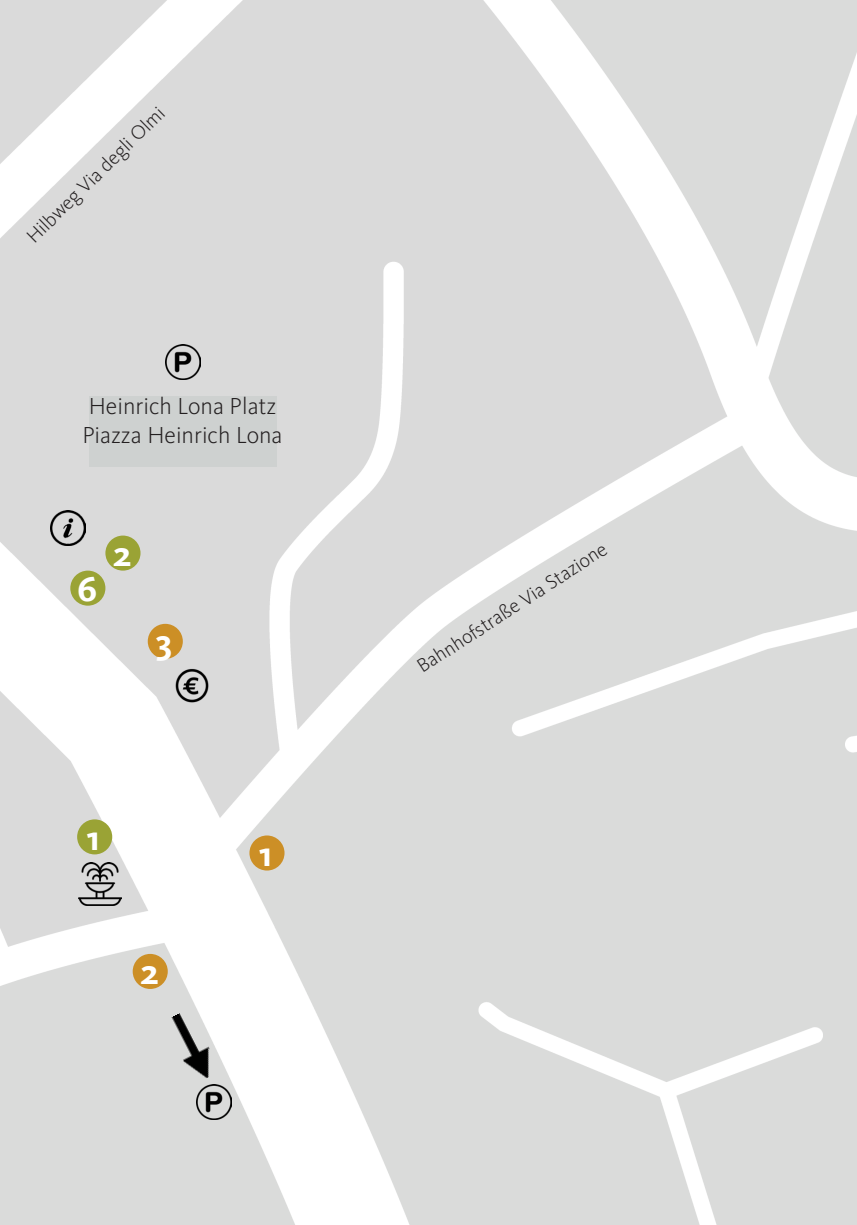
<style>
.page{position:relative;width:857px;height:1225px;background:#fff}
.page>*{position:absolute;margin:0;border:0;box-sizing:border-box;transform-origin:0 0}
.t1{font:700 36px "Kievit";color:#fff}
.t2{font:300 24px "Kievit Pro";color:#231f20}
.t3{font:300 20px "Kievit Pro";color:#231f20}
</style>
<div class="page">
<img style="left:0;top:0;width:856px;height:1225px">
<div style="left:89px;top:396px;width:187px;height:70px;background:#ced1d0"></div>
<div style="left:249px;top:835px;width:35px;height:35px;background:#cc8f26;border-radius:50%"></div>
<div style="left:105px;top:535px;width:35px;height:35px;background:#9aa335;border-radius:50%"></div>
<div style="left:133px;top:954px;width:35px;height:35px;background:#cc8f26;border-radius:50%"></div>
<div style="left:148px;top:624px;width:35px;height:35px;background:#cc8f26;border-radius:50%"></div>
<div style="left:77px;top:819px;width:35px;height:35px;background:#9aa335;border-radius:50%"></div>
<div style="left:70px;top:570px;width:35px;height:35px;background:#9aa335;border-radius:50%"></div>
<img style="left:78px;top:862px;width:43px;height:43px">
<img style="left:50px;top:510px;width:36px;height:35px">
<img style="left:171px;top:664px;width:42px;height:42px">
<img style="left:165px;top:345px;width:35px;height:35px">
<img style="left:163px;top:1008px;width:58px;height:76px">
<img style="left:196px;top:1084px;width:35px;height:35px">
<p class="t3" style="left:22px;top:231px;width:186px;rotate:-45deg">Hilbweg Via degli Olmi</p>
<p class="t2" style="left:89px;top:392px;width:189px">Heinrich Lona Platz</p>
<p class="t2" style="left:82px;top:420px;width:201px">Piazza Heinrich Lona</p>
<p class="t1" style="left:77px;top:567px;width:21px">6</p>
<p class="t1" style="left:113px;top:532px;width:20px">2</p>
<p class="t1" style="left:155px;top:621px;width:18px">3</p>
<p class="t1" style="left:86px;top:816px;width:15px">1</p>
<p class="t1" style="left:140px;top:950px;width:20px">2</p>
<p class="t1" style="left:259px;top:833px;width:15px">1</p>
<p class="t3" style="left:412px;top:657px;width:223px;rotate:-33deg">Bahnhofstraße Via Stazione</p>
</div>
